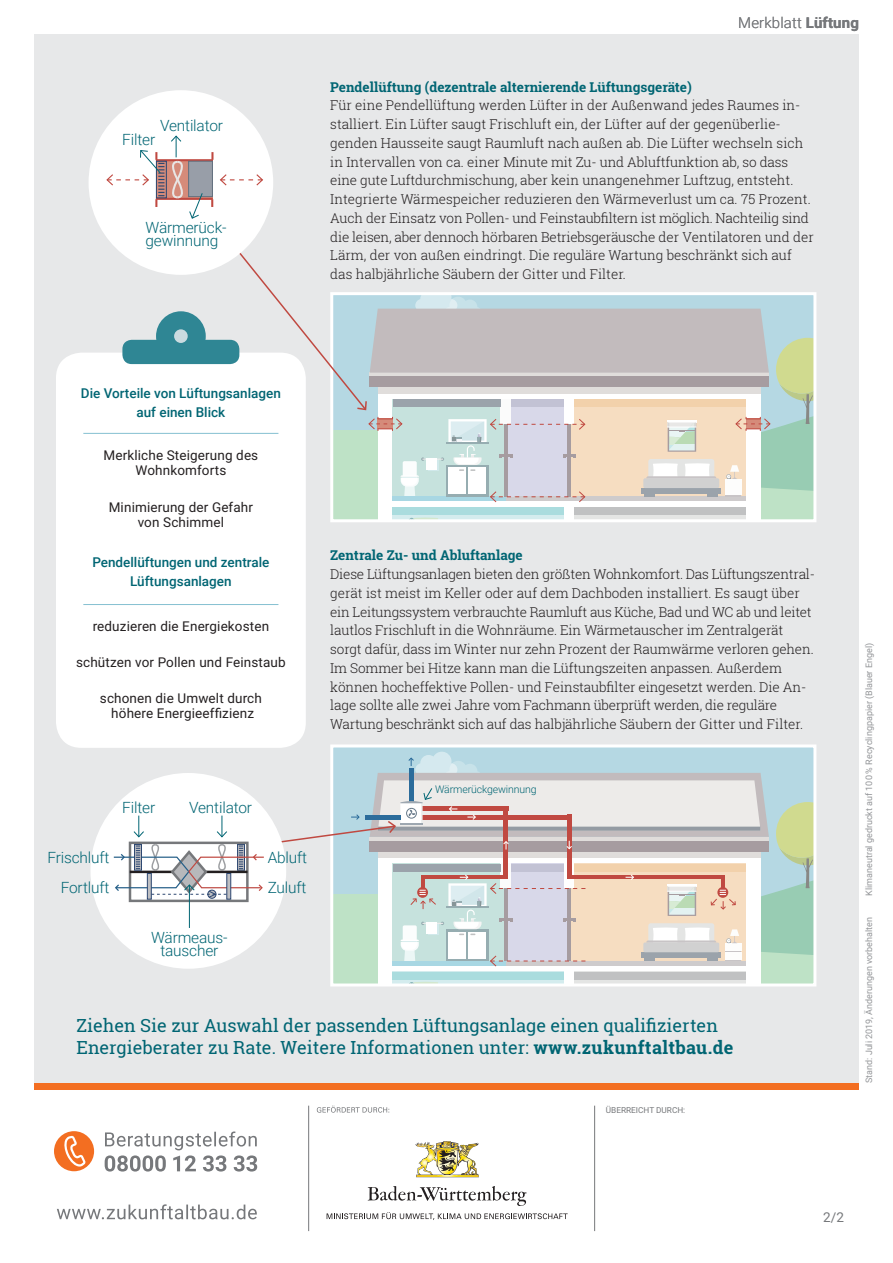
<style>
.page{position:relative;width:893px;height:1263px;background:#fff}
.page>*{position:absolute;margin:0;border:0;box-sizing:border-box;transform-origin:0 0}
.t1{font:18px/22.5px "Roboto Slab";color:#006573}
.t2{font:300 15.45px/13.2px "Roboto";letter-spacing:-.01em;color:#006573}
.t3{font:300 15px "Roboto";letter-spacing:.01em;color:#76787b}
.t4{font:300 13.5px/18.8px "Roboto Slab";letter-spacing:-.01em;color:#231f20}
.t5{font:13.5px/15px "Roboto";letter-spacing:.01em;color:#231f20;text-align:center}
.t6{font:500 13.5px/18.8px "Roboto";color:#006573;text-align:center}
.t7{font:700 13.5px "Roboto Slab";color:#006573}
.t8{font:13.5px "Roboto";color:#76787b}
.t9{font:300 10.5px "Roboto";letter-spacing:-.01em;color:#006573}
.t10{font:9px "Roboto";color:#939598}
.t11{font:8.25px "Roboto";color:#76787b}
.t12{font:300 7.5px "Roboto";letter-spacing:-.01em;color:#006573}
.s1{font-weight:700}
</style>
<div class="page">
<div style="left:34px;top:34px;width:825px;height:1056px;background:#e7e8e9"></div>
<div style="left:34px;top:1083px;width:825px;height:7px;background:#f36e21"></div>
<svg style="left:368px;top:1186px;width:159px;height:20px"></svg>
<svg style="left:327px;top:1212px;width:241px;height:8px"></svg>
<img style="left:415px;top:1141px;width:64px;height:36px">
<svg style="left:317px;top:1106px;width:72px;height:6px"></svg>
<svg style="left:105px;top:1131px;width:152px;height:40px"></svg>
<svg style="left:54px;top:1131px;width:40px;height:40px"></svg>
<svg style="left:57px;top:1204px;width:200px;height:15px"></svg>
<hr style="left:594px;top:1106px;width:1px;height:125px;background:#76787b">
<hr style="left:308px;top:1106px;width:1px;height:125px;background:#76787b">
<svg style="left:334px;top:503px;width:478px;height:15px;background:#d0e3de"></svg>
<div style="left:330px;top:292px;width:486px;height:230px;border:3px solid #fff"></div>
<svg style="left:334px;top:748px;width:478px;height:234px;background:#cae1df"></svg>
<div style="left:330px;top:744px;width:486px;height:242px;border:3px solid #fff"></div>
<div style="left:56px;top:353px;width:250px;height:395px;background:#fff;border-radius:26px"></div>
<div style="left:122px;top:340px;width:117px;height:24px;background:#2f8694;border-radius:9px"></div>
<div style="left:156px;top:311px;width:50px;height:50px;background:#2f8694;border-radius:50%"></div>
<div style="left:174px;top:329px;width:14px;height:14px;background:#cbdbe0;border-radius:50%"></div>
<hr style="left:83px;top:433px;width:195px;height:1px;background:#85c0d1">
<svg style="left:228px;top:239px;width:587px;height:264px"></svg>
<div style="left:89px;top:90px;width:184px;height:185px;background:#fff;border-radius:50%"></div>
<hr style="left:156px;top:159px;width:57px;height:2px;background:#c04941">
<svg style="left:211px;top:152px;width:2px;height:8px"></svg>
<hr style="left:156px;top:198px;width:57px;height:2px;background:#c04941">
<svg style="left:211px;top:199px;width:2px;height:8px"></svg>
<div style="left:188px;top:161px;width:25px;height:36px;background:#989ea8;border:1px solid #647280"></div>
<svg style="left:220px;top:174px;width:43px;height:12px"></svg>
<svg style="left:106px;top:135px;width:97px;height:84px"></svg>
<div style="left:90px;top:773px;width:196px;height:196px;background:#fff;border-radius:50%"></div>
<svg style="left:113px;top:752px;width:702px;height:215px"></svg>
<hr style="left:83px;top:604px;width:195px;height:1px;background:#85c0d1">
<p class="t2" style="left:160px;top:119px;width:65px">Ventilator</p>
<p class="t2" style="left:122px;top:133px;width:34px">Filter</p>
<p class="t2" style="left:146px;top:220px;width:82px">Wärmerück&shy;gewinnung</p>
<p class="t3" style="left:738px;top:12px;width:122px">Merkblatt <span class="s1">Lüftung</span></p>
<p class="t7" style="left:330px;top:77px;width:363px">Pendellüftung (dezentrale alternierende Lüftungsgeräte)</p>
<p class="t4" style="left:330px;top:96px;width:485px">Für eine Pendellüftung werden Lüfter in der Außenwand jedes Raumes in&shy;stalliert. Ein Lüfter saugt Frischluft ein, der Lüfter auf der gegenüberlie&shy;genden Hausseite saugt Raumluft nach außen ab. Die Lüfter wechseln sich in Intervallen von ca. einer Minute mit Zu- und Abluftfunktion ab, so dass eine gute Luftdurchmischung, aber kein unangenehmer Luftzug, entsteht.<br>Integrierte Wärmespeicher reduzieren den Wärmeverlust um ca. 75 Prozent.<br>Auch der Einsatz von Pollen- und Feinstaubfiltern ist möglich. Nachteilig sind die leisen, aber dennoch hörbaren Betriebsgeräusche der Ventilatoren und der Lärm, der von außen eindringt. Die reguläre Wartung beschränkt sich auf das halbjährliche Säubern der Gitter und Filter.</p>
<p class="t6" style="left:81px;top:383px;width:202px">Die Vorteile von Lüftungsanlagen auf einen Blick</p>
<p class="t5" style="left:104px;top:448px;width:156px">Merkliche Steigerung des<br>Wohnkomforts</p>
<p class="t5" style="left:109px;top:499px;width:146px">Minimierung der Gefahr von Schimmel</p>
<p class="t6" style="left:92px;top:552px;width:179px">Pendellüftungen und zentrale<br>Lüftungsanlagen</p>
<p class="t5" style="left:93px;top:618px;width:178px">reduzieren die Energiekosten</p>
<p class="t5" style="left:76px;top:654px;width:211px">schützen vor Pollen und Feinstaub</p>
<p class="t5" style="left:100px;top:690px;width:163px">schonen die Umwelt durch höhere Energieeffizienz</p>
<p class="t12" style="left:228px;top:390px;width:49px">Wärmerückge-</p>
<p class="t2" style="left:122px;top:800px;width:34px">Filter</p>
<p class="t2" style="left:189px;top:800px;width:65px">Ventilator</p>
<p class="t2" style="left:47px;top:841px;width:64px;line-height:30.5px;text-align:right">Frischluft<br>Fortluft</p>
<p class="t2" style="left:268px;top:841px;width:41px;line-height:30.5px">Abluft<br>Zuluft</p>
<p class="t2" style="left:151px;top:930px;width:78px;text-align:center">Wärmeaus&shy;tauscher</p>
<p class="t7" style="left:330px;top:546px;width:194px">Zentrale Zu- und Abluftanlage</p>
<p class="t4" style="left:330px;top:564px;width:486px">Diese Lüftungsanlagen bieten den größten Wohnkomfort. Das Lüftungszentral&shy;gerät ist meist im Keller oder auf dem Dachboden installiert. Es saugt über ein Leitungssystem verbrauchte Raumluft aus Küche, Bad und WC ab und leitet lautlos Frischluft in die Wohnräume. Ein Wärmetauscher im Zentralgerät sorgt dafür, dass im Winter nur zehn Prozent der Raumwärme verloren gehen.<br>Im Sommer bei Hitze kann man die Lüftungszeiten anpassen. Außerdem können hocheffektive Pollen- und Feinstaubfilter eingesetzt werden. Die An&shy;lage sollte alle zwei Jahre vom Fachmann überprüft werden, die reguläre Wartung beschränkt sich auf das halbjährliche Säubern der Gitter und Filter.</p>
<p class="t9" style="left:435px;top:782px;width:103px">Wärmerückgewinnung</p>
<h1 class="t1" style="left:77px;top:1014px;width:658px">Ziehen Sie zur Auswahl der passenden Lüftungsanlage einen qualifizierten<br>Energieberater zu Rate. Weitere Informationen unter: <span class="s1">www.zukunftaltbau.de</span></h1>
<p class="t11" style="left:606px;top:1104px;width:81px">ÜBERREICHT DURCH:</p>
<p class="t10" style="left:863px;top:896px;width:254px;rotate:-90deg">Klimaneutral gedruckt auf 100 % Recyclingpapier (Blauer Engel)</p>
<p class="t10" style="left:863px;top:1083px;width:168px;rotate:-90deg">Stand: Juli 2019, Änderungen vorbehalten</p>
<p class="t8" style="left:823px;top:1208px;width:22px">2/2</p>
</div>
